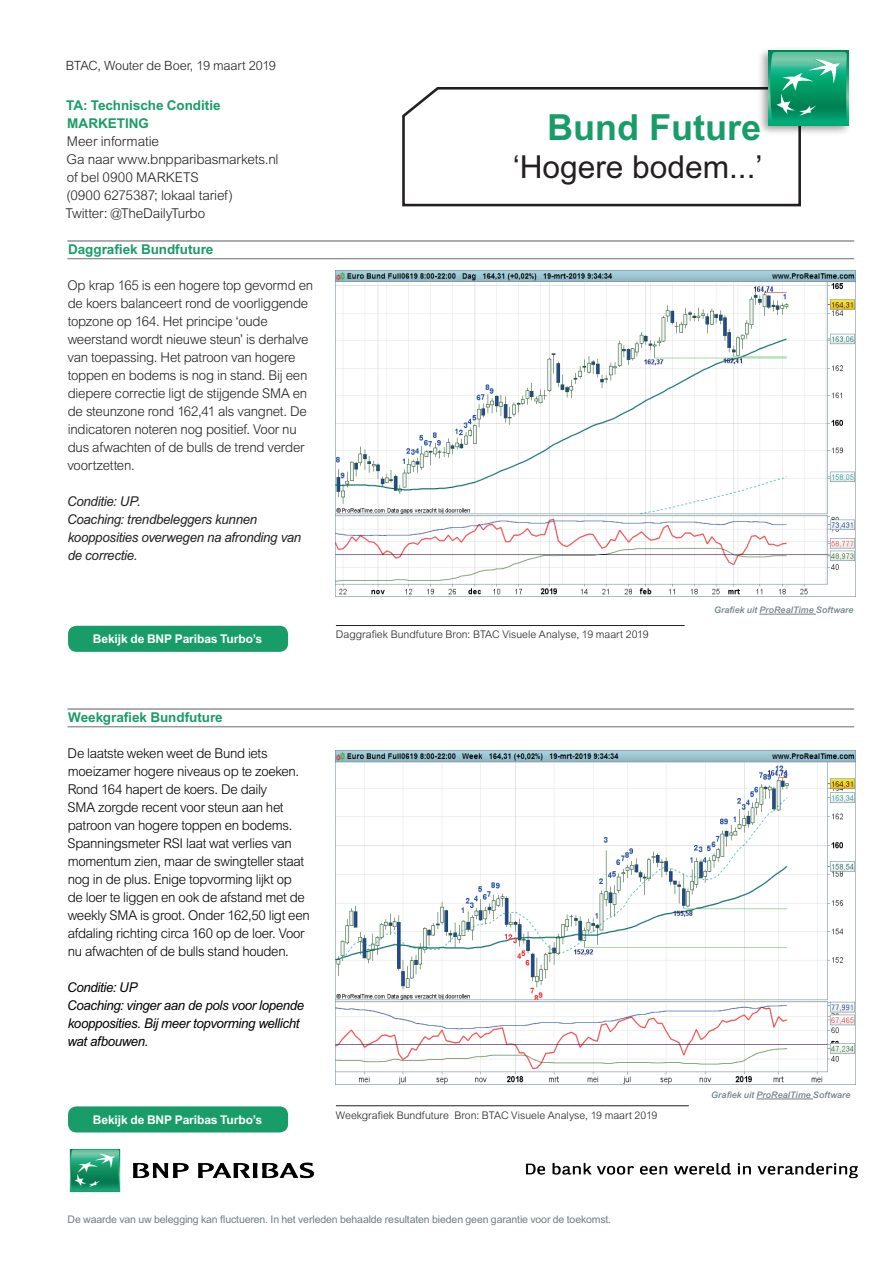
<style>
.page{position:relative;width:893px;height:1263px;background:#fff}
.page>*{position:absolute;margin:0;border:0;box-sizing:border-box;transform-origin:0 0}
.t1{font:700 36px "Arial MT Std";color:#199d68}
.t2{font:31.65px "Arial MT Std";color:#231f20}
.t3{font:300 13.5px/18px "Arial MT Std";letter-spacing:-.02em;color:#231f20}
.t4{font:300 13.5px/18px "Arial MT Std";letter-spacing:-.025em;color:#000001}
.t5{font:italic 13.5px/18px "Arial MT Std";letter-spacing:-.025em;color:#000001}
.t6{font:italic 13.5px/18px "Arial MT Std";letter-spacing:-.02em;color:#231f20}
.t7{font:700 13.5px/18px "Arial MT Std";letter-spacing:-.005em;color:#199d68}
.t8{font:300 12.75px "Arial MT Std";letter-spacing:-.01em;color:#231f20}
.t9{font:700 12px "Arial MT Std";letter-spacing:-.01em;color:#fff}
.t10{font:300 10.5px "Arial MT Std";color:#231f20}
.t11{font:10.5px "Arial MT Std";letter-spacing:-.01em;color:#6f7e85}
.t12{font:italic 500 9px "Arial MT Std";letter-spacing:.01em;color:#6f7e85}
</style>
<div class="page">
<hr style="left:68px;top:240px;width:786px;height:2px;background:#6c6d70">
<hr style="left:68px;top:258px;width:786px;height:1px;background:#6c6d70">
<hr style="left:68px;top:708px;width:786px;height:2px;background:#6c6d70">
<hr style="left:68px;top:726px;width:786px;height:1px;background:#6c6d70">
<img style="left:336px;top:270px;width:519px;height:325px">
<img style="left:336px;top:751px;width:519px;height:333px">
<hr style="left:336px;top:625px;width:349px;height:1px;background:#231f20">
<hr style="left:336px;top:1105px;width:353px;height:1px;background:#231f20">
<div style="left:68px;top:626px;width:220px;height:26px;background:#199d68;border-radius:9px"></div>
<div style="left:68px;top:1106px;width:220px;height:26px;background:#199d68;border-radius:9px"></div>
<svg style="left:402px;top:87px;width:399px;height:120px"></svg>
<img style="left:754px;top:50px;width:96px;height:89px">
<div style="left:769px;top:51px;width:79px;height:74px;background:#00ab79"></div>
<svg style="left:770px;top:52px;width:77px;height:67px"></svg>
<hr style="left:756px;top:1099px;width:57px;height:1px;background:#6f7e85">
<hr style="left:759px;top:614px;width:57px;height:1px;background:#6f7e85">
<img style="left:526px;top:1162px;width:332px;height:17px">
<img style="left:69px;top:1149px;width:246px;height:44px">
<p class="t8" style="left:66px;top:58px;width:212px">BTAC, Wouter de Boer, 19 maart 2019</p>
<p class="t7" style="left:66px;top:96px;width:156px">TA: Technische Conditie<br>MARKETING</p>
<p class="t3" style="left:66px;top:133px;width:214px">Meer informatie<br>Ga naar www.bnpparibasmarkets.nl of bel 0900 MARKETS<br>(0900 6275387; lokaal tarief)<br>Twitter: @TheDailyTurbo</p>
<p class="t7" style="left:68px;top:240px;width:147px">Daggrafiek Bundfuture</p>
<p class="t3" style="left:67px;top:277px;width:247px">Op krap 165 is een hogere top gevormd en de koers balanceert rond de voorliggende topzone op 164. Het principe ‘oude weerstand wordt nieuwe steun’ is derhalve van toepassing. Het patroon van hogere toppen en bodems is nog in stand. Bij een diepere correctie ligt de stijgende SMA en de steunzone rond 162,41 als vangnet. De indicatoren noteren nog positief. Voor nu dus afwachten of de bulls de trend verder voortzetten.</p>
<p class="t6" style="left:67px;top:492px;width:236px">Conditie: UP.<br>Coaching: trendbeleggers kunnen koopposities overwegen na afronding van de correctie.</p>
<p class="t9" style="left:93px;top:632px;width:171px">Bekijk de BNP Paribas Turbo’s</p>
<h1 class="t1" style="left:547px;top:106px;width:215px">Bund Future</h1>
<h2 class="t2" style="left:513px;top:148px;width:251px">‘Hogere bodem...’</h2>
<p class="t10" style="left:336px;top:629px;width:314px">Daggrafiek Bundfuture Bron: BTAC Visuele Analyse, 19 maart 2019</p>
<p class="t12" style="left:714px;top:605px;width:141px">Grafiek uit ProRealTime Software</p>
<p class="t7" style="left:68px;top:708px;width:156px">Weekgrafiek Bundfuture</p>
<p class="t4" style="left:68px;top:744px;width:244px">De laatste weken weet de Bund iets moeizamer hogere niveaus op te zoeken.<br>Rond 164 hapert de koers. De daily<br>SMA zorgde recent voor steun aan het patroon van hogere toppen en bodems.<br>Spanningsmeter RSI laat wat verlies van momentum zien, maar de swingteller staat nog in de plus. Enige topvorming lijkt op de loer te liggen en ook de afstand met de weekly SMA is groot. Onder 162,50 ligt een afdaling richting circa 160 op de loer. Voor nu afwachten of de bulls stand houden.</p>
<p class="t5" style="left:67px;top:978px;width:239px">Conditie: UP<br>Coaching: vinger aan de pols voor lopende koopposities. Bij meer topvorming wellicht wat afbouwen.</p>
<p class="t9" style="left:93px;top:1113px;width:171px">Bekijk de BNP Paribas Turbo’s</p>
<p class="t10" style="left:336px;top:1109px;width:323px">Weekgrafiek Bundfuture Bron: BTAC Visuele Analyse, 19 maart 2019</p>
<p class="t12" style="left:711px;top:1089px;width:141px">Grafiek uit ProRealTime Software</p>
<p class="t11" style="left:68px;top:1213px;width:545px">De waarde van uw belegging kan fluctueren. In het verleden behaalde resultaten bieden geen garantie voor de toekomst.</p>
</div>
